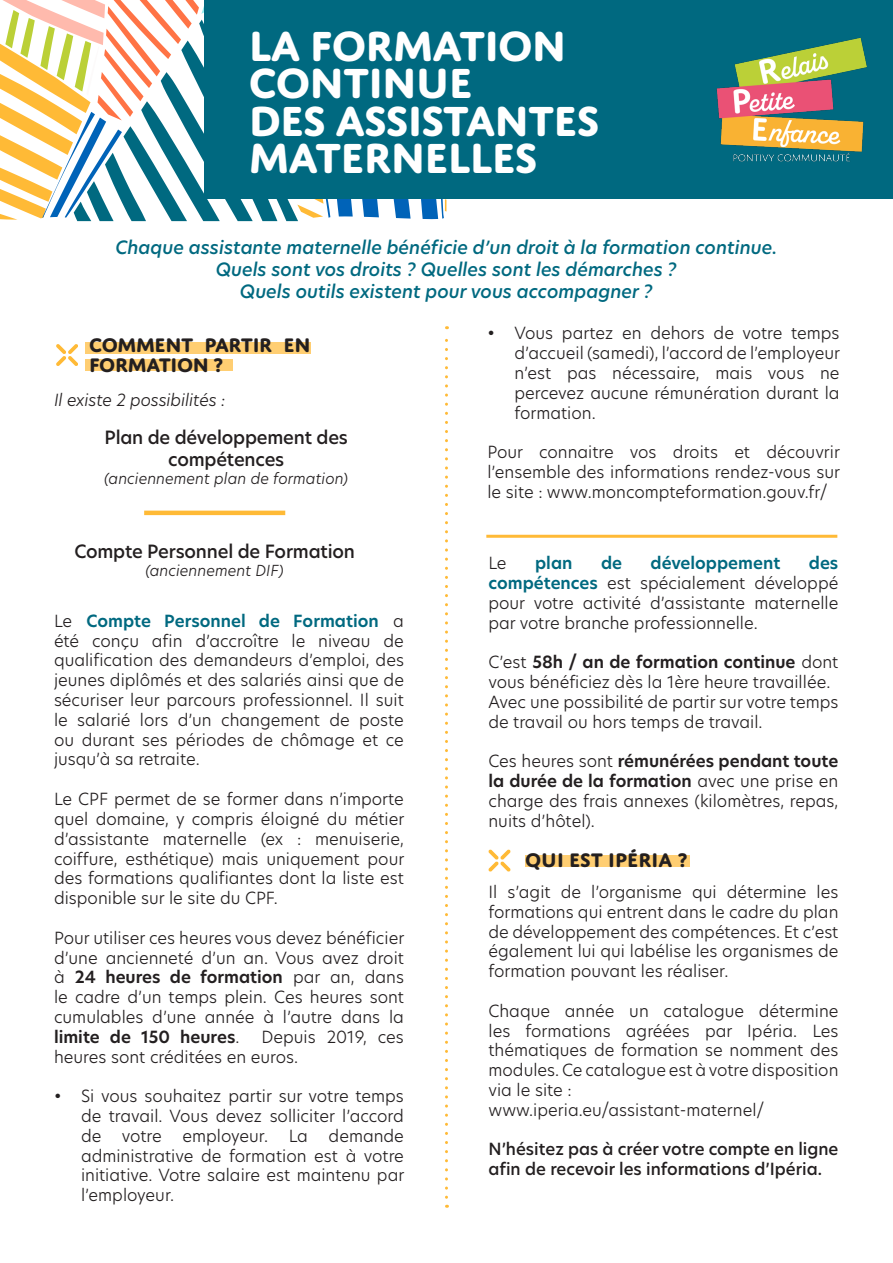
<style>
.page{position:relative;width:893px;height:1263px;background:#fff}
.page>*{position:absolute;margin:0;border:0;box-sizing:border-box;transform-origin:0 0}
.t1{font:700 45px "Domus Titling";letter-spacing:-.02em;color:#fff}
.t2{font:700 21px/19.5px "Domus Titling";letter-spacing:-.02em;color:#231f20}
.t3{font:700 21px "Domus Titling";color:#231f20}
.t4{font:italic 500 18px "Hero New";color:#006980}
.t5{font:500 18px/21.6px "Hero New";letter-spacing:-.01em;color:#231f20;text-align:center}
.t6{font:300 16.5px/19.8px "Hero New";color:#231f20;text-align:justify}
.t7{font:500 16.5px/19.8px "Hero New";color:#231f20}
.t8{font:italic 300 16.5px "Hero New";letter-spacing:-.01em;color:#231f20}
.t9{font:600 16.5px "Hero New";color:#006980}
.t10{font:italic 300 15px "Hero New";color:#231f20}
.s1{font-weight:600;color:#006980}
.s2{font-weight:600}
</style>
<div class="page">
<div style="left:525px;top:855px;width:164px;height:11px;background:#ffce72"></div>
<div style="left:85px;top:359px;width:148px;height:12px;background:#ffce72"></div>
<div style="left:85px;top:342px;width:225px;height:12px;background:#ffce72"></div>
<svg style="left:0;top:0;width:446px;height:221px"></svg>
<div style="left:204px;top:0;width:689px;height:199px;background:#006980"></div>
<img style="left:716px;top:37px;width:151px;height:125px">
<hr style="left:144px;top:511px;width:141px;height:4px;background:#ffba36">
<svg style="left:445px;top:326px;width:3px;height:871px"></svg>
<hr style="left:486px;top:535px;width:351px;height:3px;background:#ffba36">
<svg style="left:56px;top:344px;width:22px;height:22px"></svg>
<svg style="left:488px;top:849px;width:23px;height:23px"></svg>
<p class="t1" style="left:249px;top:19px;width:319px">LA FORMATION</p>
<p class="t1" style="left:249px;top:56px;width:225px">CONTINUE</p>
<p class="t1" style="left:249px;top:94px;width:352px">DES ASSISTANTES</p>
<p class="t1" style="left:249px;top:131px;width:290px">MATERNELLES</p>
<p class="t4" style="left:116px;top:235px;width:663px">Chaque assistante maternelle bénéficie d’un droit à la formation continue.</p>
<p class="t4" style="left:216px;top:257px;width:462px">Quels sont vos droits ? Quelles sont les démarches ?</p>
<p class="t4" style="left:240px;top:279px;width:414px">Quels outils existent pour vous accompagner ?</p>
<p class="t6" style="left:514px;top:323px;width:327px;text-indent:-27px">• Vous partez en dehors de votre temps d’accueil (samedi), l’accord de l’employeur n’est pas nécessaire, mais vous ne percevez aucune rémunération durant la formation.</p>
<p class="t6" style="left:487px;top:442px;width:354px">Pour connaitre vos droits et découvrir l’ensemble des informations rendez-vous sur le site : www.moncompteformation.gouv.fr/</p>
<p class="t2" style="left:89px;top:335px;width:223px">COMMENT PARTIR EN<br>FORMATION ?</p>
<p class="t8" style="left:54px;top:389px;width:173px">Il existe 2 possibilités :</p>
<p class="t5" style="left:105px;top:426px;width:245px">Plan de développement des compétences</p>
<p class="t10" style="left:104px;top:468px;width:245px">(anciennement plan de formation)</p>
<p class="t5" style="left:74px;top:540px;width:282px">Compte Personnel de Formation</p>
<p class="t10" style="left:145px;top:560px;width:140px">(anciennement DIF)</p>
<p class="t6" style="left:54px;top:610px;width:351px">Le <span class="s1">Compte Personnel de Formation</span> a été conçu afin d’accroître le niveau de qualification des demandeurs d’emploi, des jeunes diplômés et des salariés ainsi que de sécuriser leur parcours professionnel. Il suit le salarié lors d’un changement de poste ou durant ses périodes de chômage et ce jusqu’à sa retraite.</p>
<p class="t6" style="left:54px;top:789px;width:352px">Le CPF permet de se former dans n’importe quel domaine, y compris éloigné du métier d’assistante maternelle (ex : menuiserie, coiffure, esthétique) mais uniquement pour des formations qualifiantes dont la liste est disponible sur le site du CPF.</p>
<p class="t6" style="left:54px;top:927px;width:352px">Pour utiliser ces heures vous devez bénéficier d’une ancienneté d’un an. Vous avez droit à <span class="s2">24 heures de formation</span> par an, dans le cadre d’un temps plein. Ces heures sont cumulables d’une année à l’autre dans la <span class="s2">limite de 150 heures</span>.</p>
<p class="t6" style="left:54px;top:1026px;width:351px;text-indent:207px">Depuis 2019, ces heures sont créditées en euros.</p>
<p class="t6" style="left:81px;top:1086px;width:324px;text-indent:-27px">• Si vous souhaitez partir sur votre temps de travail. Vous devez solliciter l’accord de votre</p>
<p class="t6" style="left:81px;top:1125px;width:325px;text-indent:248px">demande administrative de formation est à votre initiative. Votre salaire est maintenu par l’employeur.</p>
<p class="t6" style="left:182px;top:1125px;width:87px">employeur.</p>
<p class="t6" style="left:289px;top:1125px;width:21px">La</p>
<p class="t6" style="left:488px;top:553px;width:351px;text-indent:320px"><span class="s1">des compétences</span> est spécialement développé pour votre activité d’assistante maternelle par votre branche professionnelle.</p>
<p class="t6" style="left:488px;top:652px;width:351px">C’est <span class="s2">58h / an de formation continue</span> dont vous bénéficiez dès la 1ère heure travaillée.</p>
<p class="t6" style="left:488px;top:691px;width:351px">Avec une possibilité de partir sur votre temps de travail ou hors temps de travail.</p>
<p class="t6" style="left:488px;top:751px;width:351px">Ces heures sont <span class="s2">rémunérées pendant toute la durée de la formation</span> avec une prise en charge des frais annexes (kilomètres, repas, nuits d’hôtel).</p>
<p class="t3" style="left:525px;top:848px;width:164px">QUI EST IPÉRIA ?</p>
<p class="t6" style="left:488px;top:882px;width:351px">Il s’agit de l’organisme qui détermine les formations qui entrent dans le cadre du plan de développement des compétences. Et c’est également lui qui labélise les organismes de formation pouvant les réaliser.</p>
<p class="t6" style="left:488px;top:1000px;width:351px">Chaque année un catalogue détermine les formations agréées par Ipéria. Les thématiques de formation se nomment des modules. Ce catalogue est à votre disposition via le site :</p>
<p class="t6" style="left:488px;top:1099px;width:277px">www.iperia.eu/assistant-maternel/</p>
<p class="t7" style="left:488px;top:1139px;width:351px">N’hésitez pas à créer votre compte en ligne afin de recevoir les informations d’Ipéria.</p>
<p class="t6" style="left:488px;top:553px;width:20px">Le</p>
<p class="t9" style="left:535px;top:552px;width:39px">plan</p>
<p class="t9" style="left:601px;top:552px;width:23px">de</p>
<p class="t9" style="left:651px;top:552px;width:131px">développement</p>
</div>
